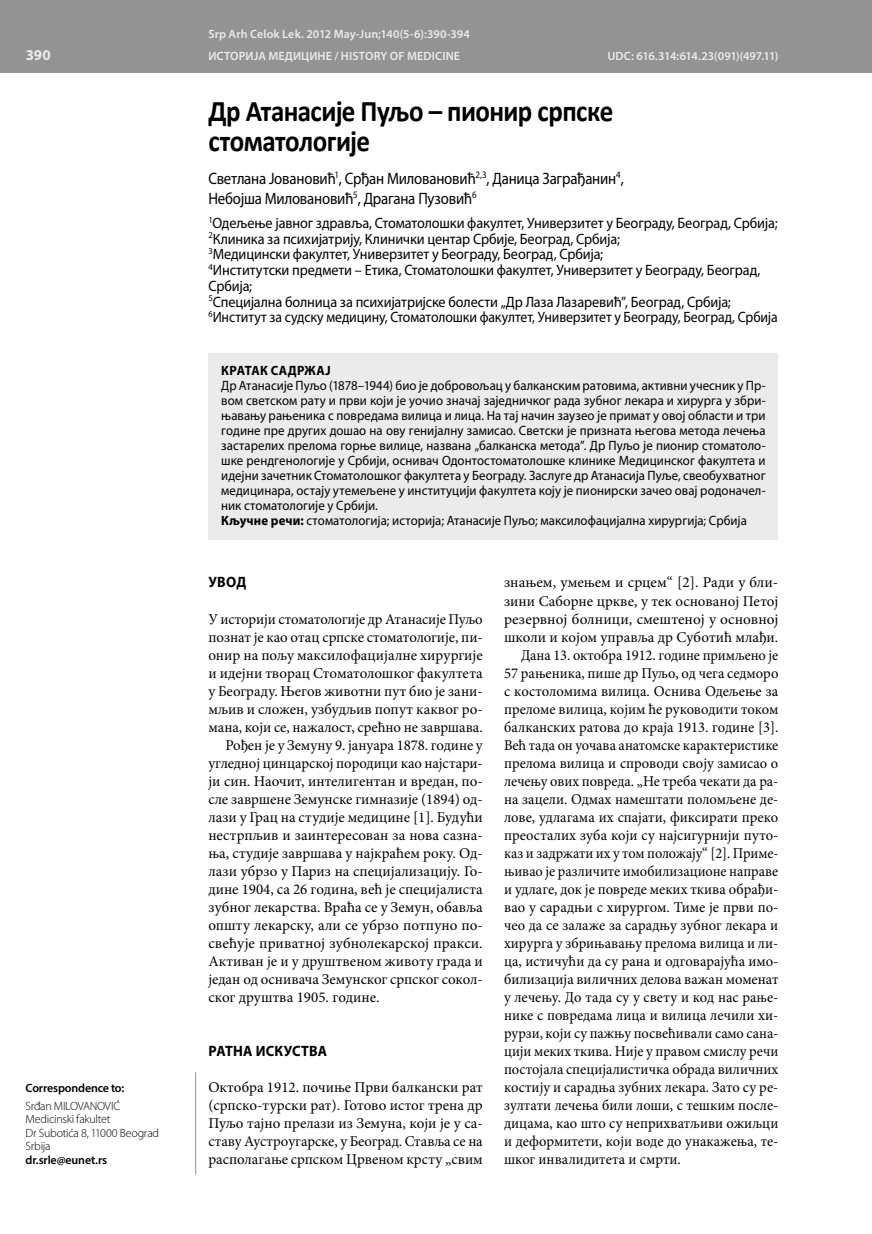
<style>
.page{position:relative;width:872px;height:1234px;background:#fff}
.page>*{position:absolute;margin:0;border:0;box-sizing:border-box;transform-origin:0 0}
.t1{font:700 30px/30px "Calibri";letter-spacing:-.02em;color:#000;scale:.9 1}
.t2{font:16.5px/19.8px "Myriad Pro";letter-spacing:-.015em;color:#000;scale:.9 1}
.t3{font:15px/18px "Minion Pro";color:#000;text-align:justify}
.t4{font:15px/15.8px "Myriad Pro";letter-spacing:-.01em;color:#000;scale:.95 1}
.t5{font:15px "Minion Pro";color:#000;scale:.96 1}
.t6{font:15px "Minion Pro";color:#000;scale:.95 1}
.t7{font:700 15px "Myriad Pro";letter-spacing:.015em;color:#000;scale:.95 1}
.t8{font:700 15px "Myriad Pro";color:#ebebeb}
.t9{font:13.5px/15px "Myriad Pro";letter-spacing:.005em;color:#000;scale:.95 1}
.t10{font:700 13.5px "Myriad Pro";letter-spacing:.03em;color:#000;scale:.95 1}
.t11{font:600 12px/22px "Myriad Pro";letter-spacing:.005em;color:#ebebeb}
.t12{font:300 12px/13.5px "Myriad Pro";letter-spacing:-.02em;color:#000}
.t13{font:600 12px "Myriad Pro";letter-spacing:-.015em;color:#000}
.t14{font:600 12px "Myriad Pro";letter-spacing:-.03em;color:#ebebeb}
.s1{font-weight:700}
</style>
<div class="page">
<div style="left:0;top:0;width:872px;height:72px;background:#939393"></div>
<div style="left:208px;top:353px;width:570px;height:186px;background:#ebebeb"></div>
<hr style="left:195px;top:1071px;width:1px;height:103px;background:#939393">
<p class="t8" style="left:26px;top:45px;width:26px">390</p>
<p class="t13" style="left:26px;top:1080px;width:100px">Correspondence to:</p>
<p class="t12" style="left:26px;top:1098px;width:135px">Srđan MILOVANOVIĆ<br>Medicinski fakultet<br>Dr Subotića 8, 11000 Beograd<br>Srbija</p>
<p class="t13" style="left:26px;top:1151px;width:83px">dr.srle@eunet.rs</p>
<p class="t11" style="left:208px;top:22px;width:263px">Srp Arh Celok Lek. 2012 May-Jun;140(5-6):390-394<br>ИСТОРИЈА МЕДИЦИНЕ / HISTORY OF MEDICINE</p>
<p class="t14" style="left:607px;top:48px;width:172px">UDC: 616.314:614.23(091)(497.11)</p>
<h1 class="t1" style="left:208px;top:96px;width:451px">Др Атанасије Пуљо – пионир српске стоматологије</h1>
<p class="t2" style="left:208px;top:168px;width:463px">Светлана Јовановић<sup>1</sup>, Срђан Миловановић<sup>2,3</sup>, Даница Заграђанин<sup>4</sup>,<br>Небојша Миловановић<sup>5</sup>, Драгана Пузовић<sup>6</sup></p>
<p class="t4" style="left:208px;top:215px;width:601px"><sup>1</sup>Одељење јавног здравља, Стоматолошки факултет, Универзитет у Београду, Београд, Србија; <sup>2</sup>Клиника за психијатрију, Клинички центар Србије, Београд, Србија;<br><sup>3</sup>Медицински факултет, Универзитет у Београду, Београд, Србија;<br><sup>4</sup>Институтски предмети – Етика, Стоматолошки факултет, Универзитет у Београду, Београд, Србија;<br><sup>5</sup>Специјална болница за психијатријске болести „Др Лаза Лазаревић”, Београд, Србија; <sup>6</sup>Институт за судску медицину, Стоматолошки факултет, Универзитет у Београду, Београд, Србија</p>
<p class="t10" style="left:221px;top:362px;width:117px">КРАТАК САДРЖАЈ</p>
<p class="t9" style="left:221px;top:378px;width:574px">Др Атанасије Пуљо (1878–1944) био је добровољац у балканским ратовима, активни учесник у Пр&shy;вом светском рату и први који је уочио значај заједничког рада зубног лекара и хирурга у збри&shy;њавању рањеника с повредама вилица и лица. На тај начин заузео је примат у овој области и три године пре других дошао на ову генијалну замисао. Светски је призната његова метода лечења застарелих прелома горње вилице, названа „балканска метода”. Др Пуљо је пионир стоматоло&shy;шке рендгенологије у Србији, оснивач Одонтостоматолошке клинике Медицинског факултета и идејни зачетник Стоматолошког факултета у Београду. Заслуге др Атанасија Пуље, свеобухватног медицинара, остају утемељене у институцији факултета коју је пионирски зачео овај родоначел&shy;ник стоматологије у Србији.<br><span class="s1">Кључне речи:</span> стоматологија; историја; Атанасије Пуљо; максилофацијална хирургија; Србија</p>
<p class="t7" style="left:208px;top:572px;width:41px">УВОД</p>
<p class="t3" style="left:208px;top:609px;width:276px">У историји стоматологије др Атанасије Пуљо</p>
<p class="t3" style="left:208px;top:627px;width:274px">познат је као отац српске стоматологије, пи-</p>
<p class="t3" style="left:208px;top:645px;width:276px">онир на пољу максилофацијалне хирургије</p>
<p class="t3" style="left:208px;top:663px;width:276px">и идејни творац Стоматолошког факултета</p>
<p class="t3" style="left:208px;top:681px;width:274px">у Београду. Његов животни пут био је зани-</p>
<p class="t3" style="left:208px;top:699px;width:274px">мљив и сложен, узбудљив попут каквог ро-</p>
<p class="t3" style="left:208px;top:717px;width:276px">мана, који се, нажалост, срећно не завршава.</p>
<p class="t3" style="left:225px;top:735px;width:259px">Рођен је у Земуну 9. јануара 1878. године у</p>
<p class="t3" style="left:208px;top:753px;width:274px">угледној цинцарској породици као најстари-</p>
<p class="t3" style="left:208px;top:771px;width:274px">ји син. Наочит, интелигентан и вредан, по-</p>
<p class="t3" style="left:208px;top:789px;width:274px">сле завршене Земунске гимназије (1894) од-</p>
<p class="t3" style="left:208px;top:807px;width:276px">лази у Грац на студије медицине [1]. Будући</p>
<p class="t3" style="left:208px;top:825px;width:274px">нестрпљив и заинтересован за нова сазна-</p>
<p class="t3" style="left:208px;top:843px;width:274px">ња, студије завршава у најкраћем року. Од-</p>
<p class="t3" style="left:208px;top:861px;width:274px">лази убрзо у Париз на специјализацију. Го-</p>
<p class="t3" style="left:208px;top:879px;width:276px">дине 1904, са 26 година, већ је специјалиста</p>
<p class="t3" style="left:208px;top:897px;width:276px">зубног лекарства. Враћа се у Земун, обавља</p>
<p class="t3" style="left:208px;top:915px;width:274px">општу лекарску, али се убрзо потпуно по-</p>
<p class="t3" style="left:208px;top:933px;width:276px">свећује приватној зубнолекарској пракси.</p>
<p class="t3" style="left:208px;top:951px;width:276px">Активан је и у друштвеном животу града и</p>
<p class="t3" style="left:208px;top:969px;width:274px">један од оснивача Земунског српског сокол-</p>
<p class="t3" style="left:208px;top:987px;width:172px">ског друштва 1905. године.</p>
<p class="t7" style="left:208px;top:1040px;width:126px">РАТНА ИСКУСТВА</p>
<p class="t3" style="left:208px;top:1077px;width:276px">Октобра 1912. почиње Први балкански рат (српско-турски рат). Готово истог трена др Пуљо тајно прелази из Земуна, који је у са&shy;ставу Аустроугарске, у Београд. Ставља се на располагање српском Црвеном крсту „свим</p>
<p class="t3" style="left:504px;top:573px;width:274px">знањем, умењем и срцем“ [2]. Ради у бли-</p>
<p class="t3" style="left:504px;top:591px;width:276px">зини Саборне цркве, у тек основаној Петој</p>
<p class="t3" style="left:504px;top:609px;width:276px">резервној болници, смештеној у основној</p>
<p class="t3" style="left:504px;top:627px;width:276px">школи и којом управља др Суботић млађи.</p>
<p class="t5" style="left:521px;top:644px;width:269px">Дана 13. октобра 1912. године примљено је</p>
<p class="t3" style="left:504px;top:663px;width:276px">57 рањеника, пише др Пуљо, од чега седморо</p>
<p class="t3" style="left:504px;top:681px;width:276px">с костоломима вилица. Оснива Одељење за</p>
<p class="t3" style="left:504px;top:699px;width:276px">преломе вилица, којим ће руководити током</p>
<p class="t3" style="left:504px;top:717px;width:276px">балканских ратова до краја 1913. године [3].</p>
<p class="t5" style="left:504px;top:734px;width:287px">Већ тада он уочава анатомске карактеристике</p>
<p class="t3" style="left:504px;top:753px;width:276px">прелома вилица и спроводи своју замисао о</p>
<p class="t5" style="left:504px;top:770px;width:285px">лечењу ових повреда. „Не треба чекати да ра-</p>
<p class="t3" style="left:504px;top:789px;width:274px">на зацели. Одмах намештати поломљене де-</p>
<p class="t3" style="left:504px;top:807px;width:276px">лове, удлагама их спајати, фиксирати преко</p>
<p class="t3" style="left:504px;top:825px;width:274px">преосталих зуба који су најсигурнији путо-</p>
<p class="t6" style="left:504px;top:842px;width:288px">каз и задржати их у том положају“ [2]. Приме-</p>
<p class="t5" style="left:504px;top:860px;width:287px">њивао је различите имобилизационе направе</p>
<p class="t3" style="left:504px;top:879px;width:274px">и удлаге, док је повреде меких ткива обрађи-</p>
<p class="t3" style="left:504px;top:897px;width:274px">вао у сарадњи с хирургом. Тиме је први по-</p>
<p class="t3" style="left:504px;top:915px;width:276px">чео да се залаже за сарадњу зубног лекара и</p>
<p class="t3" style="left:504px;top:933px;width:274px">хирурга у збрињавању прелома вилица и ли-</p>
<p class="t3" style="left:504px;top:951px;width:274px">ца, истичући да су рана и одговарајућа имо-</p>
<p class="t3" style="left:504px;top:969px;width:276px">билизација виличних делова важан моменат</p>
<p class="t3" style="left:504px;top:987px;width:274px">у лечењу. До тада су у свету и код нас рање-</p>
<p class="t3" style="left:504px;top:1005px;width:274px">нике с повредама лица и вилица лечили хи-</p>
<p class="t5" style="left:504px;top:1022px;width:285px">рурзи, који су пажњу посвећивали само сана-</p>
<p class="t5" style="left:504px;top:1040px;width:287px">цији меких ткива. Није у правом смислу речи</p>
<p class="t3" style="left:504px;top:1059px;width:276px">постојала специјалистичка обрада виличних</p>
<p class="t3" style="left:504px;top:1077px;width:274px">костију и сарадња зубних лекара. Зато су ре-</p>
<p class="t3" style="left:504px;top:1095px;width:274px">зултати лечења били лоши, с тешким после-</p>
<p class="t3" style="left:504px;top:1113px;width:276px">дицама, као што су неприхватљиви ожиљци</p>
<p class="t3" style="left:504px;top:1131px;width:274px">и деформитети, који воде до унакажења, те-</p>
<p class="t3" style="left:504px;top:1149px;width:178px">шког инвалидитета и смрти.</p>
</div>
